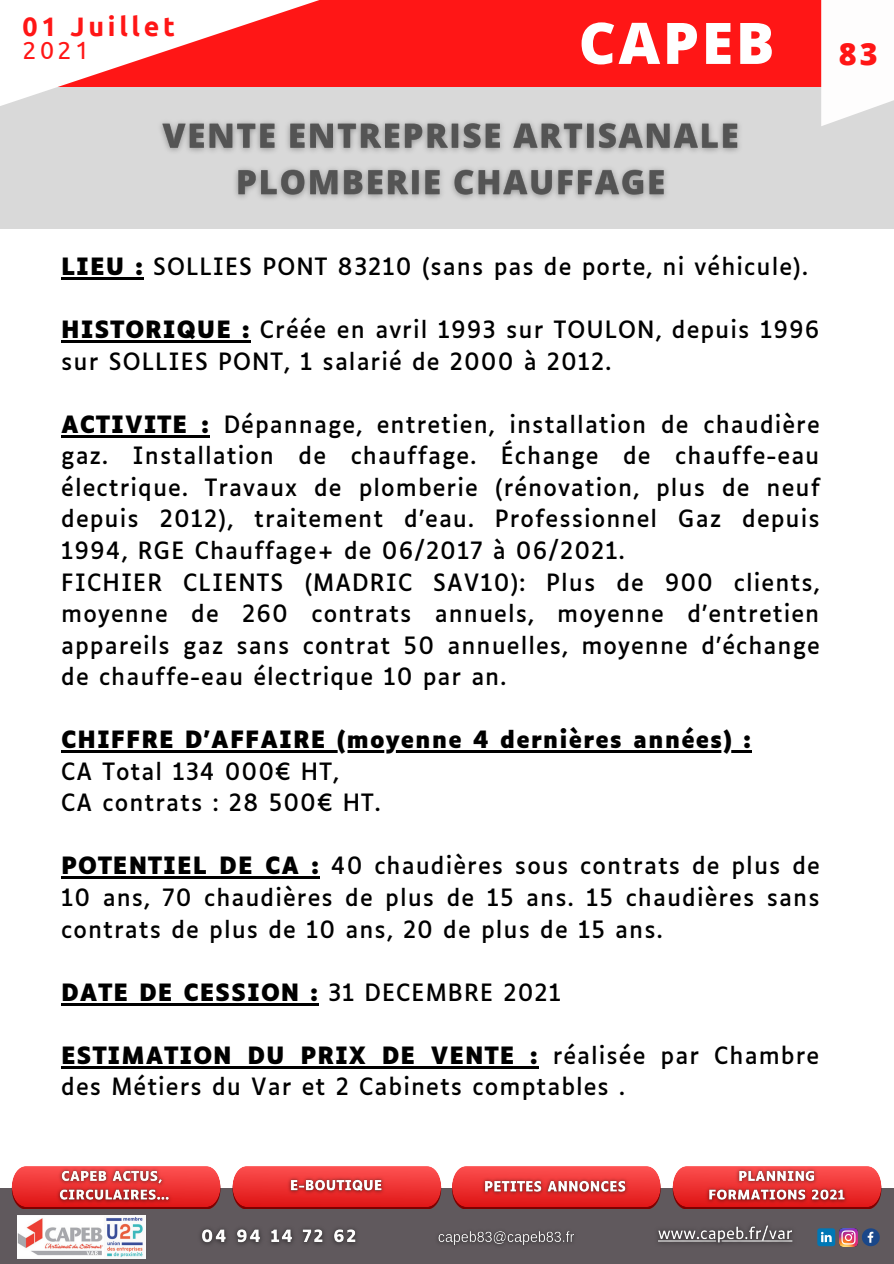
<style>
.page{position:relative;width:894px;height:1264px;background:#fff}
.page>*{position:absolute;margin:0;border:0;box-sizing:border-box;transform-origin:0 0}
.t1{font:800 57.3px "Open Sans";letter-spacing:.045em;color:#fff}
.t2{font:800 30.6px "Open Sans";color:#ff1616}
.t3{font:700 26.7px "Ubuntu";letter-spacing:.14em;color:#ff1616}
.t4{font:24.9px "Ubuntu";color:#ff1616}
.t5{font:22.8px/31.5px "Luciole";letter-spacing:.045em;color:#000;text-align:justify}
.t6{font:700 22.8px "Luciole";letter-spacing:.045em;color:#000}
.s1{font-weight:700}
.s2{font-weight:400}
</style>
<div class="page">
<div style="left:0;top:0;width:893px;height:228px;background:#d9d9d9"></div>
<div style="left:0;top:0;width:893px;height:87px;background:#ff1616"></div>
<svg style="left:821px;top:0;width:72px;height:126px;background:#faf8f8"></svg>
<svg style="left:0;top:0;width:364px;height:343px;fill:#fff"></svg>
<div style="left:0;top:1187px;width:893px;height:76px;background:#60595d"></div>
<img style="left:17px;top:1215px;width:128px;height:43px">
<svg style="left:862px;top:1228px;width:17px;height:18px"></svg>
<img style="left:839px;top:1228px;width:18px;height:18px">
<svg style="left:817px;top:1228px;width:18px;height:18px"></svg>
<svg style="left:12px;top:1166px;width:208px;height:42px;background:#e73939"></svg>
<svg style="left:232px;top:1166px;width:209px;height:42px;background:#e73737"></svg>
<svg style="left:672px;top:1166px;width:209px;height:42px;background:#e43f3f"></svg>
<svg style="left:452px;top:1166px;width:208px;height:42px;background:#e63939"></svg>
<hr style="left:61px;top:277px;width:83px;height:3px;background:#000">
<hr style="left:61px;top:340px;width:189px;height:3px;background:#000">
<hr style="left:61px;top:435px;width:149px;height:2px;background:#000">
<hr style="left:61px;top:750px;width:690px;height:2px;background:#000">
<hr style="left:61px;top:876px;width:259px;height:3px;background:#000">
<hr style="left:61px;top:1002px;width:258px;height:3px;background:#000">
<hr style="left:61px;top:1065px;width:477px;height:3px;background:#000">
<img style="left:200px;top:1228px;width:157px;height:17px">
<img style="left:438px;top:1231px;width:136px;height:14px">
<img style="left:658px;top:1225px;width:135px;height:20px">
<img style="left:53px;top:1166px;width:124px;height:43px">
<img style="left:701px;top:1166px;width:151px;height:43px">
<img style="left:478px;top:1174px;width:154px;height:27px">
<img style="left:283px;top:1172px;width:106px;height:29px">
<img style="left:154px;top:104px;width:586px;height:112px">
<p class="t3" style="left:23px;top:11px;width:154px">01 Juillet</p>
<p class="t4" style="left:23px;top:36px;width:68px">2021</p>
<p class="t2" style="left:838px;top:32px;width:40px">83</p>
<p class="t1" style="left:578px;top:3px;width:197px">CAPEB</p>
<p class="t5" style="left:61px;top:253px;width:748px"><span class="s1">LIEU :</span> SOLLIES PONT 83210 (sans pas de porte, ni véhicule).</p>
<p class="t5" style="left:61px;top:316px;width:759px"><span class="s1">HISTORIQUE :</span> Créée en avril 1993 sur TOULON, depuis 1996 sur SOLLIES PONT, 1 salarié de 2000 à 2012.</p>
<p class="t5" style="left:61px;top:410px;width:760px"><span class="s1">ACTIVITE :</span> Dépannage, entretien, installation de chaudière gaz. Installation de chauffage. Échange de chauffe-eau électrique. Travaux de plomberie (rénovation, plus de neuf depuis 2012), traitement d’eau. Professionnel Gaz depuis 1994, RGE Chauffage+ de 06/2017 à 06/2021.</p>
<p class="t5" style="left:61px;top:568px;width:760px">FICHIER CLIENTS (MADRIC SAV10): Plus de 900 clients, moyenne de 260 contrats annuels, moyenne d’entretien appareils gaz sans contrat 50 annuelles, moyenne d’échange de chauffe-eau électrique 10 par an.</p>
<p class="t6" style="left:61px;top:730px;width:691px">CHIFFRE D’AFFAIRE (moyenne 4 dernières années) :</p>
<p class="t5" style="left:61px;top:757px;width:279px">CA Total 134 000€ HT,</p>
<p class="t5" style="left:61px;top:789px;width:321px">CA contrats : 28 500€ HT.</p>
<p class="t5" style="left:61px;top:852px;width:760px"><span class="s1">POTENTIEL DE CA :</span> 40 chaudières sous contrats de plus de 10 ans, 70 chaudières de plus de 15 ans. 15 chaudières sans contrats de plus de 10 ans, 20 de plus de 15 ans.</p>
<p class="t6" style="left:61px;top:982px;width:501px">DATE DE CESSION : <span class="s2">31 DECEMBRE 2021</span></p>
<p class="t5" style="left:61px;top:1041px;width:759px"><span class="s1">ESTIMATION DU PRIX DE VENTE :</span> réalisée par Chambre des Métiers du Var et 2 Cabinets comptables .</p>
</div>
